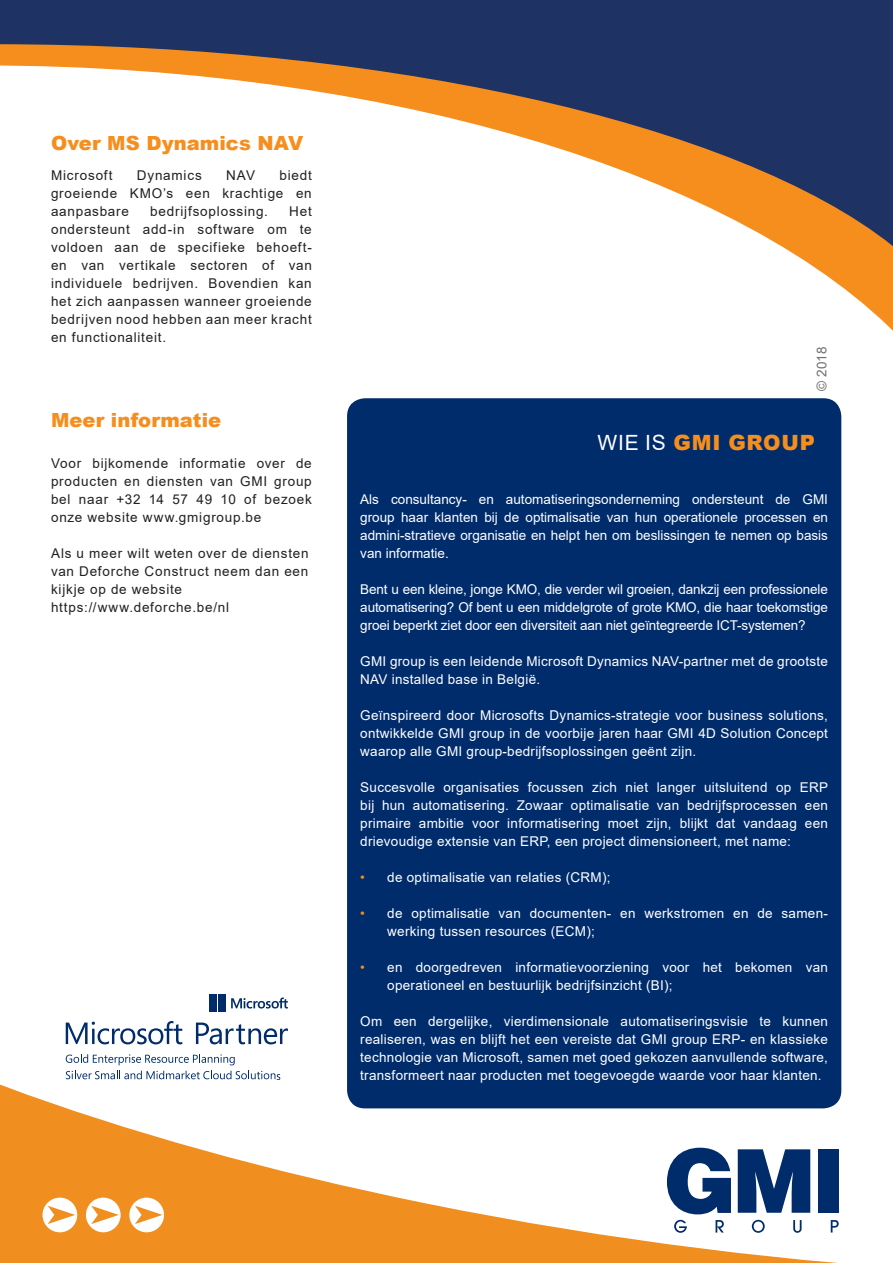
<style>
.page{position:relative;width:893px;height:1263px;background:#fff}
.page>*{position:absolute;margin:0;border:0;box-sizing:border-box;transform-origin:0 0}
.Oranje_Titel_in_Over{font:900 21px "Arial";letter-spacing:.035em;color:#f68e1e}
.Tussentitel{font:900 19.5px "Arial";letter-spacing:.005em;color:#f68e1e}
.TEKST{font:13.5px/18px "Arial";letter-spacing:.02em;color:#fff;text-align:justify}
.Body_Tekst{font:13.5px/18px "Arial";letter-spacing:.055em;color:#231f20;text-align:justify}
.t1{font:13.5px "Arial";color:#717074}
.s1{font-weight:400;color:#fff}
.s2{color:#f68e1e}
</style>
<div class="page">
<div style="left:347px;top:398px;width:494px;height:710px;background:#002c6b;border-radius:18px"></div>
<svg style="left:0;top:942px;width:842px;height:321px"></svg>
<svg style="left:799px;top:257px;width:94px;height:74px"></svg>
<svg style="left:0;top:0;width:893px;height:257px"></svg>
<svg style="left:66px;top:1021px;width:116px;height:23px"></svg>
<svg style="left:196px;top:1022px;width:92px;height:22px"></svg>
<svg style="left:231px;top:997px;width:57px;height:11px"></svg>
<div style="left:209px;top:995px;width:8px;height:8px;background:#002c6b"></div>
<div style="left:218px;top:995px;width:8px;height:8px;background:#002c6b"></div>
<div style="left:209px;top:1004px;width:8px;height:8px;background:#002c6b"></div>
<div style="left:218px;top:1004px;width:8px;height:8px;background:#002c6b"></div>
<svg style="left:66px;top:1054px;width:169px;height:11px"></svg>
<svg style="left:66px;top:1071px;width:214px;height:9px"></svg>
<svg style="left:43px;top:1197px;width:34px;height:35px"></svg>
<svg style="left:86px;top:1197px;width:35px;height:35px"></svg>
<svg style="left:129px;top:1197px;width:35px;height:35px"></svg>
<p class="Tussentitel" style="left:51px;top:129px;width:254px">Over MS Dynamics NAV</p>
<p class="Body_Tekst" style="left:51px;top:166px;width:63px">Microsoft</p>
<p class="Body_Tekst" style="left:137px;top:166px;width:66px">Dynamics</p>
<p class="Body_Tekst" style="left:226px;top:166px;width:30px">NAV</p>
<p class="Body_Tekst" style="left:51px;top:166px;width:262px;text-indent:228px">biedt groeiende KMO’s een krachtige en aanpasbare</p>
<p class="Body_Tekst" style="left:150px;top:202px;width:119px">bedrijfsoplossing.</p>
<p class="Body_Tekst" style="left:51px;top:202px;width:262px;text-indent:238px">Het ondersteunt add-in software om te voldoen aan de specifieke behoeft&shy;en van vertikale sectoren of van individuele bedrijven. Bovendien kan het zich aanpassen wanneer groeiende bedrijven nood hebben aan meer kracht en functionaliteit.</p>
<p class="Tussentitel" style="left:51px;top:405px;width:172px">Meer informatie</p>
<p class="Body_Tekst" style="left:51px;top:454px;width:262px">Voor bijkomende informatie over de producten en diensten van GMI group bel naar +32 14 57 49 10 of bezoek onze website www.gmigroup.be</p>
<p class="Body_Tekst" style="left:51px;top:544px;width:259px;text-align:left">Als u meer wilt weten over de diensten van Deforche Construct neem dan een kijkje op de website https://www.deforche.be/nl</p>
<p class="t1" style="left:812px;top:391px;width:45px;rotate:-90deg">© 2018</p>
<p class="Oranje_Titel_in_Over" style="left:598px;top:427px;width:219px"><span class="s1">WIE IS</span> GMI GROUP</p>
<p class="TEKST" style="left:360px;top:490px;width:469px">Als consultancy- en automatiseringsonderneming ondersteunt de GMI group haar klanten bij de optimalisatie van hun operationele processen en admini-stratieve organisatie en helpt hen om beslissingen te nemen op basis van informatie.</p>
<p class="TEKST" style="left:360px;top:580px;width:469px">Bent u een kleine, jonge KMO, die verder wil groeien, dankzij een professionele automatisering? Of bent u een middelgrote of grote KMO, die haar toekomstige groei beperkt ziet door een diversiteit aan niet geïntegreerde ICT-systemen?</p>
<p class="TEKST" style="left:360px;top:652px;width:469px">GMI group is een leidende Microsoft Dynamics NAV-partner met de grootste<br>NAV installed base in België.</p>
<p class="TEKST" style="left:360px;top:706px;width:469px">Geïnspireerd door Microsofts Dynamics-strategie voor business solutions, ontwikkelde GMI group in de voorbije jaren haar GMI 4D Solution Concept waarop alle GMI group-bedrijfsoplossingen geënt zijn.</p>
<p class="TEKST" style="left:360px;top:778px;width:469px">Succesvolle organisaties focussen zich niet langer uitsluitend op ERP bij hun automatisering. Zowaar optimalisatie van bedrijfsprocessen een primaire ambitie voor informatisering moet zijn, blijkt dat vandaag een drievoudige extensie van ERP, een project dimensioneert, met name:</p>
<p class="TEKST" style="left:360px;top:868px;width:252px"><span class="s2">•</span> de optimalisatie van relaties (CRM);</p>
<p class="TEKST" style="left:387px;top:904px;width:442px;text-indent:-27px"><span class="s2">•</span> de optimalisatie van documenten- en werkstromen en de samen&shy;werking tussen resources (ECM);</p>
<p class="TEKST" style="left:387px;top:958px;width:442px;text-indent:-27px"><span class="s2">•</span> en doorgedreven informatievoorziening voor het bekomen van operationeel en bestuurlijk bedrijfsinzicht (BI);</p>
<p class="TEKST" style="left:360px;top:1012px;width:469px">Om een dergelijke, vierdimensionale automatiseringsvisie te kunnen realiseren, was en blijft het een vereiste dat GMI group ERP- en klassieke technologie van Microsoft, samen met goed gekozen aanvullende software, transformeert naar producten met toegevoegde waarde voor haar klanten.</p>
</div>
